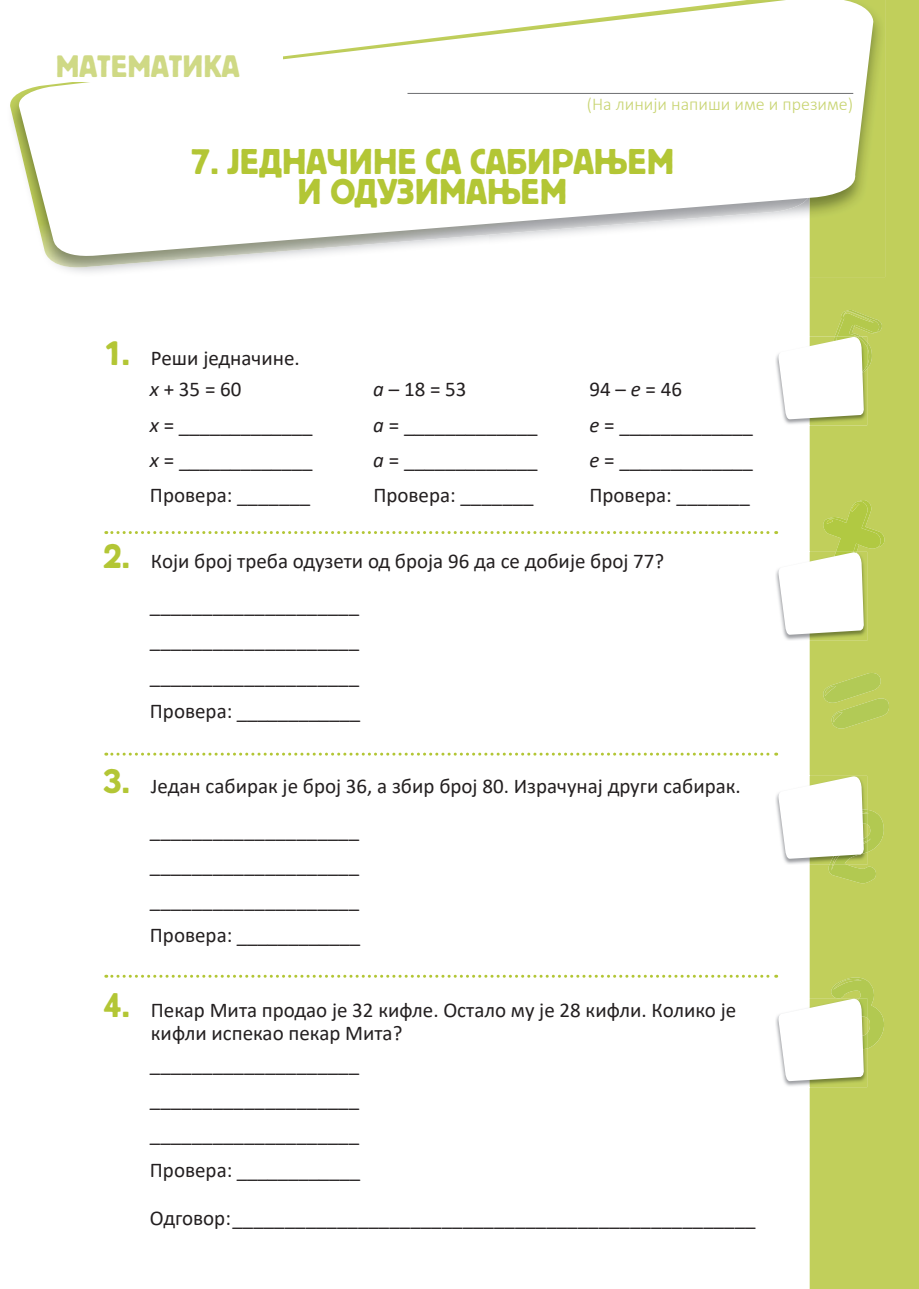
<style>
.page{position:relative;width:919px;height:1289px;background:#fff}
.page>*{position:absolute;margin:0;border:0;box-sizing:border-box;transform-origin:0 0}
.t1{font:37.5px/30px "Bloc C";color:#b3c635;text-align:center}
.t2{font:32.4px "Bloc C";color:#cfd985}
.t3{font:21px/35.2px "Calibri";color:#231f20}
.t4{font:300 18px "Calibri";color:#c8d471}
.s1{font-family:"Bloc C";font-size:36px;color:#b3c635}
.s2{font-style:italic}
</style>
<div class="page">
<div style="left:809px;top:0;width:109px;height:1288px;background:#c1cf5b"></div>
<svg style="left:822px;top:673px;width:67px;height:55px"></svg>
<img style="left:776px;top:355px;width:91px;height:70px">
<svg style="left:778px;top:310px;width:103px;height:109px"></svg>
<img style="left:784px;top:635px;width:83px;height:5px">
<img style="left:784px;top:1081px;width:83px;height:6px">
<svg style="left:106px;top:500px;width:778px;height:135px"></svg>
<svg style="left:106px;top:752px;width:670px;height:3px"></svg>
<svg style="left:106px;top:775px;width:778px;height:306px"></svg>
<img style="left:809px;top:0;width:76px;height:277px">
<img style="left:10px;top:94px;width:266px;height:173px">
<svg style="left:17px;top:0;width:857px;height:259px"></svg>
<div style="left:56px;top:50px;width:227px;height:32px;background:#fff"></div>
<hr style="left:407px;top:93px;width:446px;height:1px;background:#6c6d70">
<h2 class="t2" style="left:56px;top:49px;width:185px">МАТЕМАТИКА</h2>
<p class="t4" style="left:586px;top:93px;width:268px">(На линији напиши име и презиме)</p>
<h1 class="t1" style="left:191px;top:146px;width:484px">7. ЈЕДНАЧИНЕ СА САБИРАЊЕМ<br>И ОДУЗИМАЊЕМ</h1>
<p class="t3" style="left:103px;top:342px;width:198px;line-height:31px;text-align:center"><span class="s1">1.</span> Реши једначине. <span class="s2">x</span> + 35 = 60</p>
<p class="t3" style="left:373px;top:371px;width:95px"><span class="s2">а</span> – 18 = 53</p>
<p class="t3" style="left:589px;top:371px;width:94px">94 – <span class="s2">е</span> = 46</p>
<p class="t3" style="left:150px;top:406px;width:164px"><span class="s2">x</span> = _____________</p>
<p class="t3" style="left:373px;top:406px;width:166px"><span class="s2">а</span> = _____________</p>
<p class="t3" style="left:589px;top:406px;width:165px"><span class="s2">е</span> = _____________</p>
<p class="t3" style="left:150px;top:441px;width:164px"><span class="s2">x</span> = _____________</p>
<p class="t3" style="left:373px;top:441px;width:166px"><span class="s2">а</span> = _____________</p>
<p class="t3" style="left:589px;top:441px;width:165px"><span class="s2">е</span> = _____________</p>
<p class="t3" style="left:150px;top:477px;width:162px">Провера: _______</p>
<p class="t3" style="left:373px;top:477px;width:162px">Провера: _______</p>
<p class="t3" style="left:589px;top:477px;width:162px">Провера: _______</p>
<p class="t3" style="left:150px;top:539px;width:516px;line-height:43.8px;text-indent:-47px"><span class="s1">2.</span> Који број треба одузети од броја 96 да се добије број 77? ____________________</p>
<p class="t3" style="left:150px;top:622px;width:212px;text-align:justify">____________________ ____________________ Провера: ____________</p>
<p class="t3" style="left:150px;top:763px;width:592px;line-height:43.8px;text-indent:-47px"><span class="s1">3.</span> Један сабирак је број 36, а збир број 80. Израчунај други сабирак. ____________________</p>
<p class="t3" style="left:150px;top:846px;width:212px;text-align:justify">____________________ ____________________ Провера: ____________</p>
<p class="t3" style="left:151px;top:998px;width:586px;line-height:22.5px;text-indent:-48px"><span class="s1">4.</span> Пекар Мита продао је 32 кифле. Остало му је 28 кифли. Колико је кифли испекао пекар Мита?</p>
<p class="t3" style="left:150px;top:1045px;width:212px;text-align:justify">____________________ ____________________ ____________________ Провера: ____________</p>
<p class="t3" style="left:150px;top:1199px;width:607px">Одговор: __________________________________________________</p>
</div>
